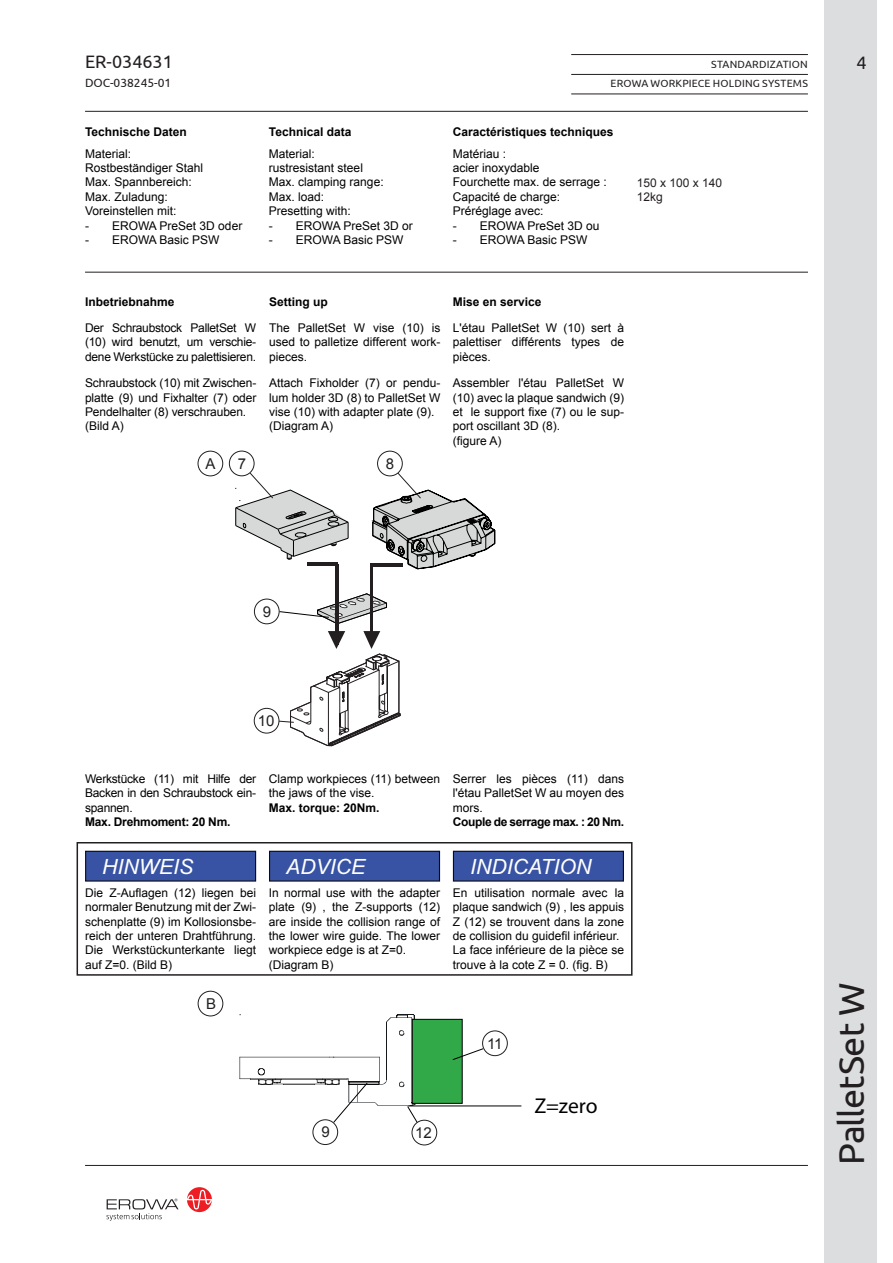
<style>
.page{position:relative;width:893px;height:1263px;background:#fff}
.page>*{position:absolute;margin:0;border:0;box-sizing:border-box;transform-origin:0 0}
.t1{font:36px "Ubuntu";letter-spacing:-.025em;color:#231f20}
.t2{font:700 21.6px "Arial";color:#000001}
.t3{font:italic 21px "Arial";color:#fff}
.t4{font:700 19.5px "Arial";color:#000001}
.t5{font:18px "Ubuntu";color:#231f20}
.t6{font:15px "Arial";color:#231f20}
.Standard_d{font:12px/14.4px "Arial";letter-spacing:-.01em;color:#000001;text-align:justify}
.Standard_f{font:12px/14.4px "Arial";color:#000001;text-align:justify}
.Standard_e{font:12px/14.4px "Arial";color:#000001;text-align:justify}
.Standard_f_TAB{font:12px "Arial";color:#000001}
.Standard_d_TAB{font:12px "Arial";color:#000001}
.Standard_e_TAB{font:12px "Arial";color:#000001}
.Standard-Titel_f{font:700 12px "Arial";color:#000001}
.Standard-Titel_e{font:700 12px "Arial";color:#000001}
.Standard-Titel_d{font:700 12px "Arial";color:#000001}
.Standard_f-2{font:700 12px "Arial";letter-spacing:-.03em;color:#000001}
.Standard_d-2{font:700 12px "Arial";letter-spacing:-.02em;color:#000001}
.t7{font:12px "Arial";color:#231f20}
.t8{font:12px "Ubuntu";color:#231f20}
.t9{font:10.95px "Myriad";color:#231f20}
.t10{font:10.5px "Ubuntu";letter-spacing:.02em;color:#231f20}
</style>
<div class="page">
<div style="left:824px;top:0;width:53px;height:1263px;background:#dcdddf"></div>
<svg style="left:187px;top:1187px;width:25px;height:25px"></svg>
<svg style="left:106px;top:1198px;width:72px;height:23px"></svg>
<hr style="left:571px;top:54px;width:237px;height:1px;background:#231f20">
<hr style="left:571px;top:74px;width:237px;height:1px;background:#231f20">
<hr style="left:571px;top:94px;width:237px;height:1px;background:#231f20">
<hr style="left:85px;top:1165px;width:723px;height:1px;background:#231f20">
<hr style="left:85px;top:111px;width:723px;height:1px;background:#231f20">
<svg style="left:239px;top:1014px;width:283px;height:132px"></svg>
<hr style="left:85px;top:272px;width:723px;height:1px;background:#231f20">
<div style="left:198px;top:451px;width:25px;height:25px;border:1px solid #231f20;border-radius:50%"></div>
<div style="left:198px;top:991px;width:25px;height:25px;border:1px solid #231f20;border-radius:50%"></div>
<hr style="left:335px;top:564px;width:3px;height:81px;background:#231f20">
<hr style="left:370px;top:564px;width:3px;height:81px;background:#231f20">
<svg style="left:279px;top:593px;width:108px;height:31px"></svg>
<div style="left:229px;top:451px;width:25px;height:25px;border:1px solid #231f20;border-radius:50%"></div>
<div style="left:377px;top:451px;width:26px;height:25px;border:1px solid #231f20;border-radius:50%"></div>
<div style="left:254px;top:599px;width:26px;height:25px;border:1px solid #231f20;border-radius:50%"></div>
<div style="left:254px;top:708px;width:25px;height:25px;border:1px solid #231f20;border-radius:50%"></div>
<div style="left:483px;top:1031px;width:24px;height:25px;background:#fff;border-radius:50%"></div>
<div style="left:482px;top:1030px;width:26px;height:26px;border:1px solid #231f20;border-radius:50%"></div>
<svg style="left:278px;top:631px;width:123px;height:116px"></svg>
<svg style="left:232px;top:472px;width:263px;height:97px"></svg>
<div style="left:77px;top:842px;width:555px;height:134px;border:2px solid #231f20"></div>
<div style="left:313px;top:1120px;width:25px;height:24px;background:#fff;border-radius:50%"></div>
<div style="left:313px;top:1119px;width:25px;height:26px;border:1px solid #231f20;border-radius:50%"></div>
<div style="left:412px;top:1120px;width:25px;height:25px;background:#fff;border-radius:50%"></div>
<div style="left:412px;top:1120px;width:25px;height:25px;border:1px solid #231f20;border-radius:50%"></div>
<div style="left:86px;top:851px;width:170px;height:30px;background:#3853a3"></div>
<div style="left:85px;top:851px;width:171px;height:30px;border:1px solid #0e0b11"></div>
<div style="left:270px;top:851px;width:169px;height:30px;background:#3853a3"></div>
<div style="left:269px;top:851px;width:171px;height:30px;border:1px solid #0e0b11"></div>
<div style="left:453px;top:851px;width:170px;height:30px;background:#3853a3"></div>
<div style="left:453px;top:851px;width:171px;height:30px;border:1px solid #0e0b11"></div>
<h3 class="t5" style="left:85px;top:51px;width:89px">ER-034631</h3>
<p class="t10" style="left:711px;top:58px;width:98px">STANDARDIZATION</p>
<h3 class="t5" style="left:856px;top:52px;width:12px">4</h3>
<p class="t8" style="left:85px;top:76px;width:88px">DOC-038245-01</p>
<p class="t10" style="left:611px;top:77px;width:199px">EROWA WORKPIECE HOLDING SYSTEMS</p>
<p class="Standard-Titel_d" style="left:85px;top:124px;width:103px">Technische Daten</p>
<p class="Standard_d_TAB" style="left:85px;top:145px;width:48px">Material:</p>
<p class="Standard_d_TAB" style="left:85px;top:160px;width:120px">Rostbeständiger Stahl</p>
<p class="Standard_d_TAB" style="left:85px;top:174px;width:108px">Max. Spannbereich:</p>
<p class="Standard_d_TAB" style="left:85px;top:189px;width:84px">Max. Zuladung:</p>
<p class="Standard_d_TAB" style="left:85px;top:203px;width:93px">Voreinstellen mit:</p>
<p class="Standard_d_TAB" style="left:85px;top:217px;width:159px">- EROWA PreSet 3D oder</p>
<p class="Standard_d_TAB" style="left:85px;top:232px;width:136px">- EROWA Basic PSW</p>
<p class="Standard-Titel_e" style="left:269px;top:124px;width:84px">Technical data</p>
<p class="Standard_e_TAB" style="left:269px;top:145px;width:48px">Material:</p>
<p class="Standard_e_TAB" style="left:269px;top:160px;width:96px">rustresistant steel</p>
<p class="Standard_e_TAB" style="left:269px;top:174px;width:116px">Max. clamping range:</p>
<p class="Standard_e_TAB" style="left:269px;top:189px;width:57px">Max. load:</p>
<p class="Standard_e_TAB" style="left:269px;top:203px;width:84px">Presetting with:</p>
<p class="Standard_e_TAB" style="left:269px;top:217px;width:145px">- EROWA PreSet 3D or</p>
<p class="Standard_e_TAB" style="left:269px;top:232px;width:136px">- EROWA Basic PSW</p>
<p class="Standard-Titel_f" style="left:453px;top:124px;width:162px">Caractéristiques techniques</p>
<p class="Standard_f_TAB" style="left:453px;top:145px;width:55px">Matériau :</p>
<p class="Standard_f_TAB" style="left:453px;top:160px;width:88px">acier inoxydable</p>
<p class="Standard_f_TAB" style="left:453px;top:174px;width:156px">Fourchette max. de serrage :</p>
<p class="Standard_f_TAB" style="left:453px;top:189px;width:109px">Capacité de charge:</p>
<p class="Standard_f_TAB" style="left:453px;top:203px;width:92px">Préréglage avec:</p>
<p class="Standard_f_TAB" style="left:453px;top:217px;width:148px">- EROWA PreSet 3D ou</p>
<p class="Standard_f_TAB" style="left:453px;top:232px;width:136px">- EROWA Basic PSW</p>
<p class="t7" style="left:637px;top:174px;width:87px">150 x 100 x 140</p>
<p class="t7" style="left:637px;top:189px;width:28px">12kg</p>
<p class="Standard-Titel_d" style="left:85px;top:294px;width:91px">Inbetriebnahme</p>
<p class="Standard-Titel_e" style="left:269px;top:294px;width:60px">Setting up</p>
<p class="Standard-Titel_f" style="left:453px;top:294px;width:90px">Mise en service</p>
<p class="Standard_d" style="left:85px;top:321px;width:173px">Der Schraubstock PalletSet W (10) wird benutzt, um verschie&shy;dene Werkstücke zu palettisieren.</p>
<p class="Standard_e" style="left:269px;top:321px;width:173px">The PalletSet W vise (10) is used to palletize different work&shy;pieces.</p>
<p class="Standard_f" style="left:453px;top:321px;width:173px">L'étau PalletSet W (10) sert à palettiser différents types de pièces.</p>
<p class="Standard_d" style="left:85px;top:376px;width:173px">Schraubstock (10) mit Zwischen&shy;platte (9) und Fixhalter (7) oder Pendelhalter (8) verschrauben.</p>
<p class="Standard_d" style="left:85px;top:419px;width:40px">(Bild A)</p>
<p class="Standard_e" style="left:269px;top:376px;width:173px">Attach Fixholder (7) or pendu&shy;lum holder 3D (8) to PalletSet W vise (10) with adapter plate (9).</p>
<p class="Standard_d" style="left:269px;top:419px;width:66px">(Diagram A)</p>
<p class="Standard_f" style="left:453px;top:376px;width:173px">Assembler l'étau PalletSet W (10) avec la plaque sandwich (9) et le support fixe (7) ou le sup&shy;port oscillant 3D (8).</p>
<p class="Standard_d" style="left:453px;top:433px;width:50px">(figure A)</p>
<p class="t4" style="left:504px;top:382px;width:59px">Z=zero</p>
<p class="t6" style="left:205px;top:453px;width:12px">A</p>
<p class="t6" style="left:238px;top:454px;width:10px">7</p>
<p class="t6" style="left:386px;top:454px;width:10px">8</p>
<p class="t6" style="left:263px;top:602px;width:10px">9</p>
<p class="t6" style="left:258px;top:711px;width:18px">10</p>
<p class="Standard_d" style="left:85px;top:771px;width:173px">Werkstücke (11) mit Hilfe der Backen in den Schraubstock ein&shy;spannen.</p>
<p class="Standard_d-2" style="left:85px;top:814px;width:147px">Max. Drehmoment: 20 Nm.</p>
<p class="t3" style="left:102px;top:852px;width:92px">HINWEIS</p>
<p class="Standard_d" style="left:85px;top:885px;width:173px">Die Z-Auflagen (12) liegen bei normaler Benutzung mit der Zwi&shy;schenplatte (9) im Kollosionsbe&shy;reich der unteren Drahtführung.<br>Die Werkstückunterkante liegt auf Z=0. (Bild B)</p>
<p class="t6" style="left:206px;top:993px;width:12px">B</p>
<p class="Standard_e" style="left:269px;top:771px;width:173px">Clamp workpieces (11) between the jaws of the vise.</p>
<p class="Standard-Titel_e" style="left:269px;top:799px;width:112px">Max. torque: 20Nm.</p>
<p class="t9" style="left:294px;top:791px;width:50px">ER-025691</p>
<p class="t3" style="left:286px;top:852px;width:81px">ADVICE</p>
<p class="Standard_e" style="left:269px;top:885px;width:173px">In normal use with the adapter plate (9) , the Z-supports (12) are inside the collision range of the lower wire guide. The lower workpiece edge is at Z=0.</p>
<p class="Standard_d" style="left:269px;top:957px;width:66px">(Diagram B)</p>
<p class="t9" style="left:298px;top:961px;width:50px">ER-028697</p>
<p class="Standard_f" style="left:453px;top:771px;width:173px">Serrer les pièces (11) dans l'étau PalletSet W au moyen des mors.</p>
<p class="Standard_f-2" style="left:453px;top:814px;width:173px">Couple de serrage max. : 20 Nm.</p>
<p class="t3" style="left:470px;top:852px;width:123px">INDICATION</p>
<p class="Standard_f" style="left:453px;top:885px;width:173px">En utilisation normale avec la plaque sandwich (9) , les appuis Z (12) se trouvent dans la zone de collision du guidefil inférieur.</p>
<p class="Standard_f" style="left:453px;top:943px;width:173px">La face inférieure de la pièce se trouve à la cote Z = 0. (fig. B)</p>
<p class="t6" style="left:487px;top:1034px;width:17px">11</p>
<p class="t6" style="left:321px;top:1122px;width:10px">9</p>
<p class="t6" style="left:415px;top:1123px;width:18px">12</p>
<p class="t2" style="left:534px;top:1093px;width:65px">Z=zero</p>
<h1 class="t1" style="left:830px;top:1165px;width:184px;rotate:-90deg">PalletSet W</h1>
</div>
